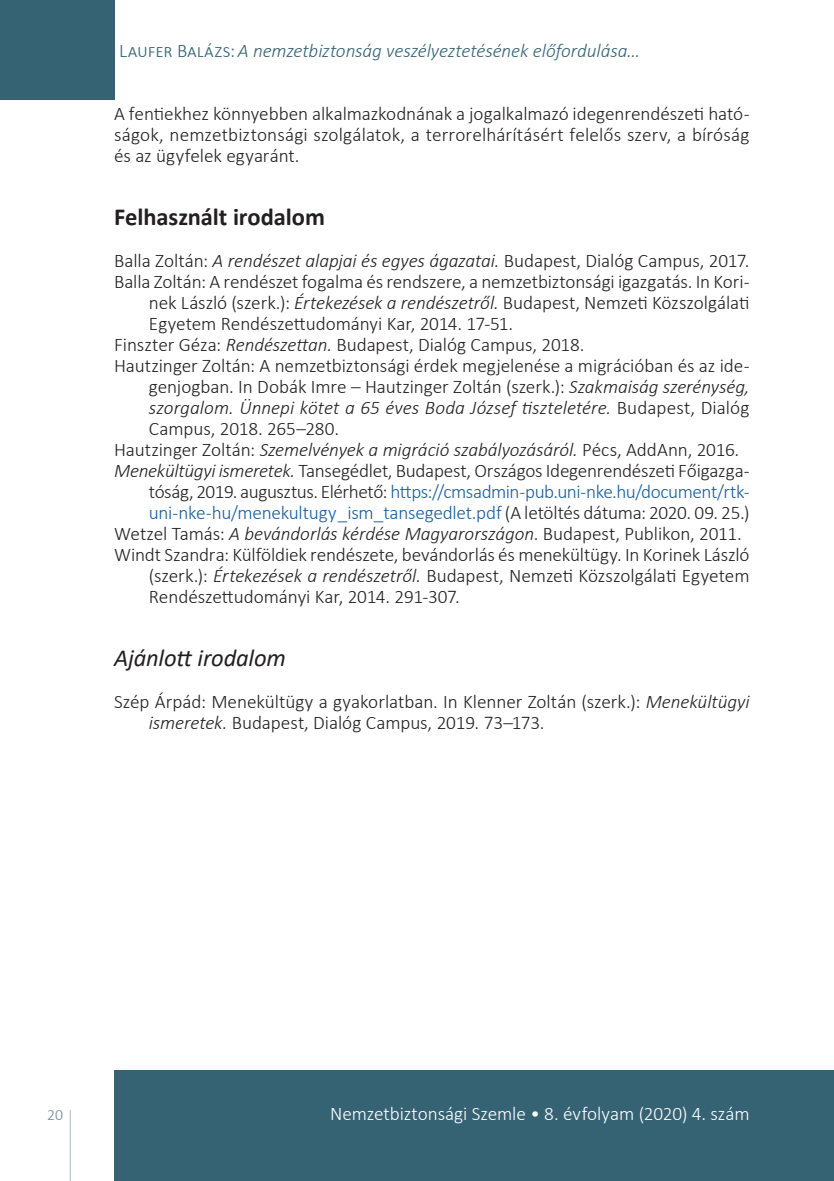
<style>
.page{position:relative;width:834px;height:1181px;background:#fff}
.page>*{position:absolute;margin:0;border:0;box-sizing:border-box;transform-origin:0 0}
.Head_1{font:700 24.5px "Calibri";letter-spacing:-.005em;color:#231f20}
.Head_2{font:italic 24.5px "Calibri";letter-spacing:-.005em;color:#231f20}
._6__Bibliography_ite{font:300 19.25px/21px "Calibri";letter-spacing:-.005em;color:#231f20;text-align:justify}
.Body___SB_3_mm{font:300 19.25px/21px "Calibri";letter-spacing:.005em;color:#231f20;text-align:justify}
._6__Bibliography_ite-2{font:italic 300 19.25px "Calibri";letter-spacing:-.01em;color:#231f20}
.t1{font:italic 300 19.25px "Calibri";letter-spacing:-.01em;color:#366374}
.t2{font:300 19.25px "Calibri";letter-spacing:-.005em;color:#fff}
.t3{font:300 15.75px "Calibri";color:#6c8694}
.s1{font-style:normal}
.s2{font-style:italic}
.s3{color:#175d9e}
</style>
<div class="page">
<svg style="left:69px;top:1110px;width:2px;height:71px"></svg>
<div style="left:0;top:0;width:114px;height:99px;background:#366374"></div>
<div style="left:114px;top:1070px;width:719px;height:111px;background:#366374"></div>
<hr style="left:833px;top:1070px;width:1px;height:111px;background:#366374">
<p class="t1" style="left:119px;top:39px;width:522px"><span class="s1">Laufer Balázs:</span>A nemzetbiztonság veszélyeztetésének előfordulása…</p>
<p class="Body___SB_3_mm" style="left:114px;top:103px;width:636px">A fentiekhez könnyebben alkalmazkodnának a jogalkalmazó idegenrendészeti ható&shy;ságok, nemzetbiztonsági szolgálatok, a terrorelhárításért felelős szerv, a bíróság és az ügyfelek egyaránt.</p>
<p class="Head_1" style="left:114px;top:200px;width:212px">Felhasznált irodalom</p>
<p class="_6__Bibliography_ite" style="left:114px;top:250px;width:636px">Balla Zoltán: <span class="s2">A rendészet alapjai és egyes ágazatai.</span> Budapest, Dialóg Campus, 2017.</p>
<p class="_6__Bibliography_ite" style="left:149px;top:271px;width:602px;text-indent:-35px">Balla Zoltán: A rendészet fogalma és rendszere, a nemzetbiztonsági igazgatás. In Kori&shy;nek László (szerk.): <span class="s2">Értekezések a rendészetről.</span> Budapest, Nemzeti Közszolgálati Egyetem Rendészettudományi Kar, 2014. 17-51.</p>
<p class="_6__Bibliography_ite" style="left:114px;top:334px;width:472px">Finszter Géza: <span class="s2">Rendészettan.</span> Budapest, Dialóg Campus, 2018.</p>
<p class="_6__Bibliography_ite" style="left:149px;top:355px;width:602px;text-indent:-35px">Hautzinger Zoltán: A nemzetbiztonsági érdek megjelenése a migrációban és az ide&shy;genjogban. In Dobák Imre – Hautzinger Zoltán (szerk.): <span class="s2">Szakmaiság szerénység, szorgalom. Ünnepi kötet a -65 éves Boda József tiszteletére.</span> Budapest, Dialóg Campus, 2018. 265–280.</p>
<p class="_6__Bibliography_ite-2" style="left:114px;top:438px;width:626px"><span class="s1">Hautzinger Zoltán:</span> Szemelvények a migráció szabályozásáról. <span class="s1">Pécs, AddAnn, 2016.</span></p>
<p class="_6__Bibliography_ite" style="left:149px;top:460px;width:602px;text-indent:-35px"><span class="s2">Menekültügyi ismeretek.</span> Tansegédlet, Budapest, Országos Idegenrendészeti Főigazga&shy;tóság, 2019. augusztus. Elérhető: <span class="s3">https://cmsadmin-pub.uni-nke.hu/document/rtk&shy;uni-nke-hu/menekultugy_ism_tansegedlet.pdf</span> (A letöltés dátuma: 2020. 09. 25.)</p>
<p class="_6__Bibliography_ite" style="left:114px;top:523px;width:629px">Wetzel Tamás: <span class="s2">A bevándorlás kérdése Magyarországon</span>. Budapest, Publikon, 2011.</p>
<p class="_6__Bibliography_ite" style="left:149px;top:544px;width:602px;text-indent:-35px">Windt Szandra: Külföldiek rendészete, bevándorlás és menekültügy. In Korinek László (szerk.): <span class="s2">Értekezések a rendészetről.</span> Budapest, Nemzeti Közszolgálati Egyetem Rendészettudományi Kar, 2014. 291-307.</p>
<p class="Head_2" style="left:114px;top:641px;width:173px">Ajánlott irodalom</p>
<p class="_6__Bibliography_ite" style="left:149px;top:691px;width:602px;text-indent:-35px">Szép Árpád: Menekültügy a gyakorlatban. In Klenner Zoltán (szerk.): <span class="s2">Menekültügyi ismeretek.</span> Budapest, Dialóg Campus, 2019. 73–173.</p>
<p class="t3" style="left:47px;top:1105px;width:17px">20</p>
<p class="t2" style="left:330px;top:1102px;width:421px">Nemzetbiztonsági Szemle • 8. évfolyam (2020) 4. szám</p>
</div>
